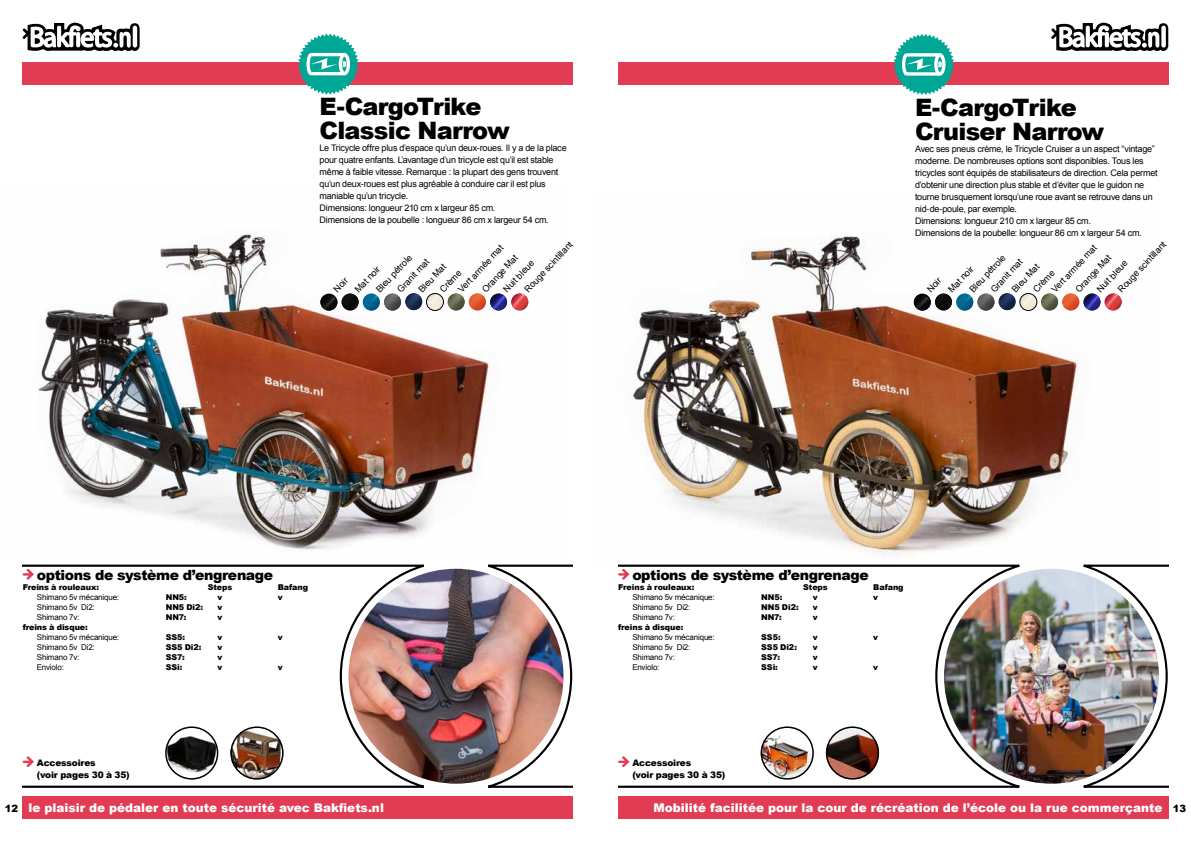
<style>
.page{position:relative;width:1191px;height:842px;background:#fff}
.page>*{position:absolute;margin:0;border:0;box-sizing:border-box;transform-origin:0 0}
.t1{font:900 24px/24px "Arial";letter-spacing:-.03em;color:#000}
.t2{font:900 14px "Arial";letter-spacing:-.025em;color:#000}
.t3{font:900 12px "Arial";color:#fff}
.t4{font:9px/12px "Arial";letter-spacing:-.025em;color:#000}
.t5{font:900 9px/12px "Arial";letter-spacing:-.015em;color:#000}
.t6{font:8px "Arial";letter-spacing:-.02em;color:#000}
.t7{font:900 8px "Arial";letter-spacing:-.01em;color:#000}
.s1{font-size:10px;color:#000}
</style>
<div class="page">
<img style="left:348px;top:569px;width:215px;height:215px;border-radius:107px">
<svg style="left:23px;top:564px;width:416px;height:224px"></svg>
<img style="left:473px;top:564px;width:100px;height:224px">
<img style="left:38px;top:233px;width:491px;height:317px">
<div style="left:23px;top:62px;width:550px;height:23px;background:#e23c55"></div>
<div style="left:23px;top:797px;width:550px;height:22px;background:#e23c55"></div>
<svg style="left:23px;top:23px;width:117px;height:28px"></svg>
<svg style="left:23px;top:569px;width:11px;height:11px"></svg>
<svg style="left:23px;top:756px;width:11px;height:11px"></svg>
<svg style="left:298px;top:34px;width:61px;height:61px"></svg>
<hr style="left:311px;top:53px;width:33px;height:3px;background:#fff">
<img style="left:165px;top:726px;width:53px;height:54px;border-radius:27px">
<div style="left:165px;top:726px;width:53px;height:54px;border:2px solid #000;border-radius:50%"></div>
<img style="left:230px;top:727px;width:53px;height:53px">
<div style="left:230px;top:726px;width:53px;height:54px;border:2px solid #000;border-radius:50%"></div>
<svg style="left:447px;top:293px;width:18px;height:17px"></svg>
<img style="left:448px;top:293px;width:17px;height:17px;border-radius:9px">
<img style="left:469px;top:293px;width:17px;height:17px;border-radius:9px">
<img style="left:511px;top:293px;width:17px;height:17px;border-radius:9px">
<img style="left:426px;top:293px;width:17px;height:17px;border-radius:9px">
<div style="left:426px;top:293px;width:18px;height:18px;border:1px solid #000;border-radius:50%"></div>
<img style="left:490px;top:293px;width:17px;height:17px;border-radius:9px">
<img style="left:405px;top:293px;width:17px;height:17px;border-radius:9px">
<img style="left:384px;top:294px;width:17px;height:17px;border-radius:9px">
<img style="left:363px;top:294px;width:17px;height:17px;border-radius:9px">
<img style="left:342px;top:294px;width:17px;height:17px;border-radius:9px">
<img style="left:320px;top:294px;width:17px;height:17px;border-radius:9px">
<img style="left:944px;top:569px;width:215px;height:215px;border-radius:107px">
<svg style="left:618px;top:564px;width:416px;height:224px"></svg>
<img style="left:1068px;top:564px;width:100px;height:224px">
<div style="left:618px;top:62px;width:550px;height:23px;background:#e23c55"></div>
<svg style="left:1051px;top:23px;width:117px;height:28px"></svg>
<div style="left:618px;top:797px;width:550px;height:22px;background:#e23c55"></div>
<img style="left:633px;top:235px;width:489px;height:320px">
<svg style="left:618px;top:569px;width:11px;height:11px"></svg>
<svg style="left:618px;top:756px;width:11px;height:11px"></svg>
<svg style="left:893px;top:34px;width:61px;height:61px"></svg>
<svg style="left:906px;top:53px;width:34px;height:4px"></svg>
<img style="left:760px;top:727px;width:54px;height:53px">
<div style="left:760px;top:726px;width:54px;height:54px;border:2px solid #000;border-radius:50%"></div>
<img style="left:826px;top:726px;width:53px;height:53px">
<div style="left:826px;top:726px;width:53px;height:54px;border:2px solid #000;border-radius:50%"></div>
<img style="left:1041px;top:293px;width:17px;height:17px;border-radius:9px">
<img style="left:1062px;top:293px;width:17px;height:17px;border-radius:9px">
<img style="left:1104px;top:293px;width:17px;height:17px;border-radius:9px">
<img style="left:1019px;top:293px;width:17px;height:17px;border-radius:9px">
<div style="left:1019px;top:293px;width:18px;height:18px;border:1px solid #000;border-radius:50%"></div>
<img style="left:1083px;top:293px;width:17px;height:17px;border-radius:9px">
<img style="left:998px;top:293px;width:17px;height:17px;border-radius:9px">
<img style="left:977px;top:294px;width:17px;height:17px;border-radius:9px">
<img style="left:956px;top:294px;width:17px;height:17px;border-radius:9px">
<img style="left:935px;top:294px;width:17px;height:17px;border-radius:9px">
<img style="left:914px;top:294px;width:17px;height:17px;border-radius:9px">
<h1 class="t1" style="left:319px;top:94px;width:192px">E-CargoTrike<br>Classic Narrow</h1>
<p class="t4" style="left:319px;top:142px;width:249px">Le Tricycle offre plus d’espace qu’un deux-roues. Il y a de la place pour quatre enfants. L’avantage d’un tricycle est qu’il est stable même à faible vitesse. Remarque : la plupart des gens trouvent qu’un deux-roues est plus agréable à conduire car il est plus maniable qu’un tricycle.<br>Dimensions: longueur 210 cm x largeur 85 cm.<br>Dimensions de la poubelle : longueur 86 cm x largeur 54 cm.</p>
<h1 class="t1" style="left:915px;top:95px;width:191px">E-CargoTrike<br>Cruiser Narrow</h1>
<p class="t4" style="left:915px;top:143px;width:244px">Avec ses pneus crème, le Tricycle Cruiser a un aspect “vintage” moderne. De nombreuses options sont disponibles. Tous les tricycles sont équipés de stabilisateurs de direction. Cela permet d’obtenir une direction plus stable et d’éviter que le guidon ne tourne brusquement lorsqu’une roue avant se retrouve dans un nid-de-poule, par exemple.<br>Dimensions: longueur 210 cm x largeur 85 cm.<br>Dimensions de la poubelle: longueur 86 cm x largeur 54 cm.</p>
<p class="t4" style="left:509px;top:275px;width:67px;line-height:15.5px;text-indent:-14px;rotate:-47deg">Nuit bleue<br>Rouge scintillant</p>
<p class="t4" style="left:453px;top:285px;width:65px;line-height:17.5px;text-align:right;rotate:-47deg">Vert armée mat<br>Orange Mat</p>
<p class="t4" style="left:373px;top:287px;width:50px;rotate:-47deg">Bleu pétrole</p>
<p class="t4" style="left:394px;top:287px;width:44px;rotate:-47deg">Granit mat</p>
<p class="t4" style="left:416px;top:287px;width:37px;rotate:-47deg">Bleu Mat</p>
<p class="t4" style="left:331px;top:287px;width:18px;rotate:-47deg">Noir</p>
<p class="t4" style="left:352px;top:287px;width:34px;rotate:-47deg">Mat noir</p>
<p class="t4" style="left:437px;top:287px;width:29px;rotate:-47deg">Crème</p>
<p class="t4" style="left:1102px;top:275px;width:67px;line-height:15.5px;text-indent:-14px;rotate:-47deg">Nuit bleue<br>Rouge scintillant</p>
<p class="t4" style="left:1046px;top:285px;width:65px;line-height:17.5px;text-align:right;rotate:-47deg">Vert armée mat<br>Orange Mat</p>
<p class="t4" style="left:966px;top:287px;width:50px;rotate:-47deg">Bleu pétrole</p>
<p class="t4" style="left:988px;top:287px;width:44px;rotate:-47deg">Granit mat</p>
<p class="t4" style="left:1009px;top:287px;width:37px;rotate:-47deg">Bleu Mat</p>
<p class="t4" style="left:924px;top:287px;width:18px;rotate:-47deg">Noir</p>
<p class="t4" style="left:945px;top:287px;width:34px;rotate:-47deg">Mat noir</p>
<p class="t4" style="left:1030px;top:287px;width:29px;rotate:-47deg">Crème</p>
<h2 class="t2" style="left:37px;top:564px;width:238px">options de système d’engrenage</h2>
<p class="t7" style="left:23px;top:581px;width:78px">Freins à rouleaux:</p>
<p class="t7" style="left:208px;top:581px;width:26px">Steps</p>
<p class="t7" style="left:278px;top:581px;width:32px">Bafang</p>
<p class="t6" style="left:37px;top:591px;width:84px">Shimano 5v mécanique:</p>
<p class="t7" style="left:166px;top:591px;width:23px">NN5:</p>
<p class="t7" style="left:217px;top:591px;width:6px">v</p>
<p class="t7" style="left:278px;top:591px;width:6px">v</p>
<p class="t6" style="left:37px;top:601px;width:59px">Shimano 5v Di2:</p>
<p class="t7" style="left:166px;top:601px;width:39px">NN5 Di2:</p>
<p class="t7" style="left:217px;top:601px;width:6px">v</p>
<p class="t6" style="left:37px;top:611px;width:44px">Shimano 7v:</p>
<p class="t7" style="left:166px;top:611px;width:22px">NN7:</p>
<p class="t7" style="left:217px;top:611px;width:6px">v</p>
<p class="t7" style="left:23px;top:621px;width:67px">freins à disque:</p>
<p class="t6" style="left:37px;top:631px;width:84px">Shimano 5v mécanique:</p>
<p class="t7" style="left:166px;top:631px;width:21px">SS5:</p>
<p class="t7" style="left:217px;top:631px;width:6px">v</p>
<p class="t7" style="left:278px;top:631px;width:6px">v</p>
<p class="t6" style="left:37px;top:641px;width:59px">Shimano 5v Di2:</p>
<p class="t7" style="left:166px;top:641px;width:37px">SS5 Di2:</p>
<p class="t7" style="left:217px;top:641px;width:6px">v</p>
<p class="t6" style="left:37px;top:651px;width:44px">Shimano 7v:</p>
<p class="t7" style="left:166px;top:651px;width:21px">SS7:</p>
<p class="t7" style="left:217px;top:651px;width:6px">v</p>
<p class="t6" style="left:37px;top:661px;width:29px">Enviolo:</p>
<p class="t7" style="left:166px;top:661px;width:18px">SSi:</p>
<p class="t7" style="left:217px;top:661px;width:6px">v</p>
<p class="t7" style="left:278px;top:661px;width:6px">v</p>
<h2 class="t2" style="left:632px;top:564px;width:238px">options de système d’engrenage</h2>
<p class="t7" style="left:618px;top:581px;width:78px">Freins à rouleaux:</p>
<p class="t7" style="left:803px;top:581px;width:26px">Steps</p>
<p class="t7" style="left:873px;top:581px;width:32px">Bafang</p>
<p class="t6" style="left:632px;top:591px;width:84px">Shimano 5v mécanique:</p>
<p class="t7" style="left:761px;top:591px;width:23px">NN5:</p>
<p class="t7" style="left:813px;top:591px;width:6px">v</p>
<p class="t7" style="left:873px;top:591px;width:6px">v</p>
<p class="t6" style="left:632px;top:601px;width:59px">Shimano 5v Di2:</p>
<p class="t7" style="left:761px;top:601px;width:39px">NN5 Di2:</p>
<p class="t7" style="left:813px;top:601px;width:6px">v</p>
<p class="t6" style="left:632px;top:611px;width:44px">Shimano 7v:</p>
<p class="t7" style="left:761px;top:611px;width:22px">NN7:</p>
<p class="t7" style="left:813px;top:611px;width:6px">v</p>
<p class="t7" style="left:618px;top:621px;width:67px">freins à disque:</p>
<p class="t6" style="left:632px;top:631px;width:84px">Shimano 5v mécanique:</p>
<p class="t7" style="left:761px;top:631px;width:21px">SS5:</p>
<p class="t7" style="left:813px;top:631px;width:6px">v</p>
<p class="t7" style="left:873px;top:631px;width:6px">v</p>
<p class="t6" style="left:632px;top:641px;width:59px">Shimano 5v Di2:</p>
<p class="t7" style="left:761px;top:641px;width:37px">SS5 Di2:</p>
<p class="t7" style="left:813px;top:641px;width:6px">v</p>
<p class="t6" style="left:632px;top:651px;width:44px">Shimano 7v:</p>
<p class="t7" style="left:761px;top:651px;width:21px">SS7:</p>
<p class="t7" style="left:813px;top:651px;width:6px">v</p>
<p class="t6" style="left:632px;top:661px;width:29px">Enviolo:</p>
<p class="t7" style="left:761px;top:661px;width:18px">SSi:</p>
<p class="t7" style="left:813px;top:661px;width:6px">v</p>
<p class="t7" style="left:873px;top:661px;width:6px">v</p>
<p class="t5" style="left:37px;top:756px;width:94px">Accessoires<br>(voir pages 30 à 35)</p>
<p class="t5" style="left:632px;top:756px;width:94px">Accessoires<br>(voir pages 30 à 35)</p>
<h3 class="t3" style="left:5px;top:799px;width:381px"><span class="s1">12</span> le plaisir de pédaler en toute sécurité avec Bakfiets.nl</h3>
<h3 class="t3" style="left:653px;top:799px;width:534px">Mobilité facilitée pour la cour de récréation de l’école ou la rue commerçante <span class="s1">13</span></h3>
</div>
